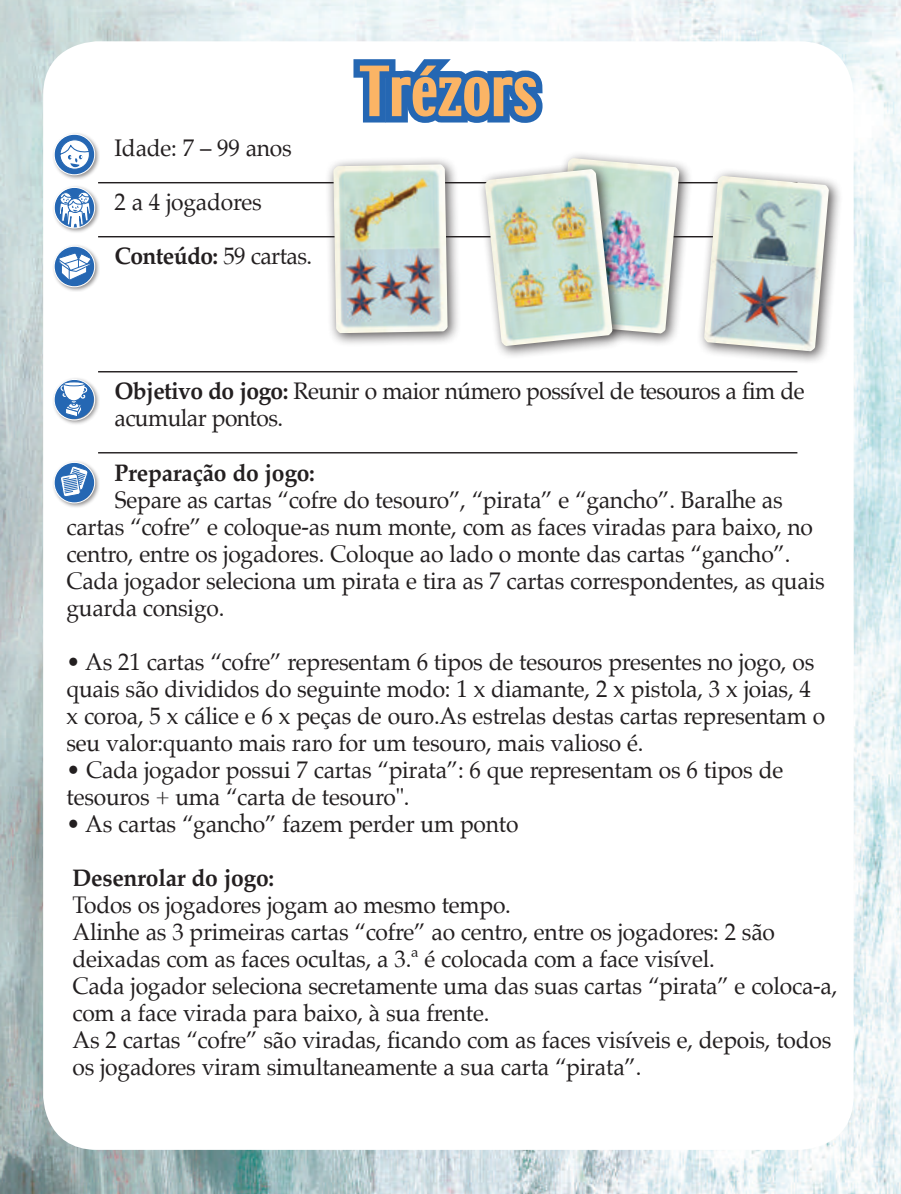
<style>
.page{position:relative;width:901px;height:1194px;background:#fff}
.page>*{position:absolute;margin:0;border:0;box-sizing:border-box;transform-origin:0 0}
.t1{font:61.2px "Techno";color:#fbb465}
.t2{font:24px/27px "Palatino";letter-spacing:-.01em;color:#231f20;scale:.95 1}
.t3{font:700 24px "Palatino";letter-spacing:-.01em;color:#231f20;scale:.95 1}
.s1{font-weight:400}
.s2{font-weight:700}
</style>
<div class="page">
<img style="left:0;top:0;width:900px;height:1194px">
<div style="left:43px;top:41px;width:810px;height:1109px;background:#fff;border-radius:54px"></div>
<hr style="left:98px;top:182px;width:699px;height:1px;background:#231f20">
<hr style="left:98px;top:236px;width:699px;height:1px;background:#231f20">
<hr style="left:98px;top:371px;width:699px;height:1px;background:#231f20">
<hr style="left:98px;top:452px;width:699px;height:1px;background:#231f20">
<div style="left:325px;top:156px;width:136px;height:191px;background:#231f20;opacity:.75"></div>
<img style="left:333px;top:164px;width:114px;height:169px">
<div style="left:547px;top:150px;width:145px;height:197px;background:#231f20;opacity:.75"></div>
<img style="left:554px;top:158px;width:125px;height:175px">
<div style="left:696px;top:168px;width:146px;height:197px;background:#231f20;opacity:.75"></div>
<img style="left:704px;top:176px;width:124px;height:175px">
<div style="left:477px;top:161px;width:149px;height:199px;background:#231f20;opacity:.75"></div>
<img style="left:485px;top:169px;width:127px;height:177px">
<div style="left:51px;top:132px;width:49px;height:48px;background:#231f20;opacity:.5"></div>
<svg style="left:54px;top:134px;width:41px;height:41px"></svg>
<svg style="left:60px;top:140px;width:29px;height:29px"></svg>
<div style="left:59px;top:139px;width:31px;height:31px;border:1px solid #2567b3;border-radius:50%"></div>
<svg style="left:58px;top:139px;width:32px;height:28px"></svg>
<div style="left:54px;top:134px;width:41px;height:41px;border:1px solid #fff;border-radius:50%"></div>
<div style="left:51px;top:185px;width:49px;height:48px;background:#231f20;opacity:.5"></div>
<svg style="left:54px;top:187px;width:41px;height:41px"></svg>
<svg style="left:59px;top:191px;width:32px;height:37px"></svg>
<div style="left:54px;top:187px;width:41px;height:41px;border:1px solid #fff;border-radius:50%"></div>
<div style="left:51px;top:244px;width:49px;height:48px;background:#231f20;opacity:.5"></div>
<div style="left:54px;top:246px;width:41px;height:40px;background:#2567b3;border-radius:50%"></div>
<svg style="left:55px;top:252px;width:40px;height:30px"></svg>
<div style="left:54px;top:246px;width:41px;height:41px;border:1px solid #fff;border-radius:50%"></div>
<div style="left:51px;top:377px;width:49px;height:48px;background:#231f20;opacity:.5"></div>
<svg style="left:54px;top:379px;width:40px;height:41px"></svg>
<svg style="left:64px;top:382px;width:21px;height:4px"></svg>
<div style="left:63px;top:381px;width:22px;height:5px;border:1px solid #2567b3;border-radius:50%"></div>
<div style="left:54px;top:379px;width:41px;height:41px;border:1px solid #fff;border-radius:50%"></div>
<div style="left:51px;top:460px;width:49px;height:48px;background:#231f20;opacity:.5"></div>
<svg style="left:54px;top:462px;width:40px;height:41px"></svg>
<svg style="left:59px;top:465px;width:30px;height:33px"></svg>
<div style="left:54px;top:462px;width:41px;height:41px;border:1px solid #fff;border-radius:50%"></div>
<svg style="left:353px;top:59px;width:190px;height:64px"></svg>
<svg style="left:0;top:1190px;width:3px;height:4px"></svg>
<svg style="left:893px;top:0;width:8px;height:3px"></svg>
<svg style="left:893px;top:1190px;width:8px;height:4px"></svg>
<p class="t2" style="left:114px;top:135px;width:188px">Idade: 7 – 99 anos</p>
<p class="t2" style="left:114px;top:189px;width:157px">2 a 4 jogadores</p>
<p class="t3" style="left:114px;top:236px;width:209px">Conteúdo: <span class="s1">59 cartas.</span></p>
<h1 class="t1" style="left:359px;top:50px;width:179px">Trézors</h1>
<p class="t2" style="left:114px;top:378px;width:728px"><span class="s2">Objetivo do jogo:</span> Reunir o maior número possível de tesouros a fim de acumular pontos.</p>
<p class="t3" style="left:114px;top:452px;width:212px">Preparação do jogo:</p>
<p class="t2" style="left:66px;top:486px;width:799px;text-indent:48px">Separe as cartas “cofre do tesouro”, “pirata” e “gancho”. Baralhe as cartas “cofre” e coloque-as num monte, com as faces viradas para baixo, no centro, entre os jogadores. Coloque ao lado o monte das cartas “gancho”.<br>Cada jogador seleciona um pirata e tira as 7 cartas correspondentes, as quais guarda consigo.</p>
<p class="t2" style="left:66px;top:648px;width:800px">• As 21 cartas “cofre” representam 6 tipos de tesouros presentes no jogo, os quais são divididos do seguinte modo: 1 x diamante, 2 x pistola, 3 x joias, 4 x coroa, 5 x cálice e 6 x peças de ouro.As estrelas destas cartas representam o seu valor:quanto mais raro for um tesouro, mais valioso é.</p>
<p class="t2" style="left:66px;top:756px;width:756px">• Cada jogador possui 7 cartas “pirata”: 6 que representam os 6 tipos de tesouros + uma “carta de tesouro".</p>
<p class="t2" style="left:66px;top:810px;width:477px">• As cartas “gancho” fazem perder um ponto</p>
<p class="t3" style="left:72px;top:857px;width:214px">Desenrolar do jogo:</p>
<p class="t2" style="left:72px;top:891px;width:806px">Todos os jogadores jogam ao mesmo tempo.<br>Alinhe as 3 primeiras cartas “cofre” ao centro, entre os jogadores: 2 são deixadas com as faces ocultas, a 3.ª é colocada com a face visível.<br>Cada jogador seleciona secretamente uma das suas cartas “pirata” e coloca-a, com a face virada para baixo, à sua frente.<br>As 2 cartas “cofre” são viradas, ficando com as faces visíveis e, depois, todos os jogadores viram simultaneamente a sua carta “pirata”.</p>
</div>
